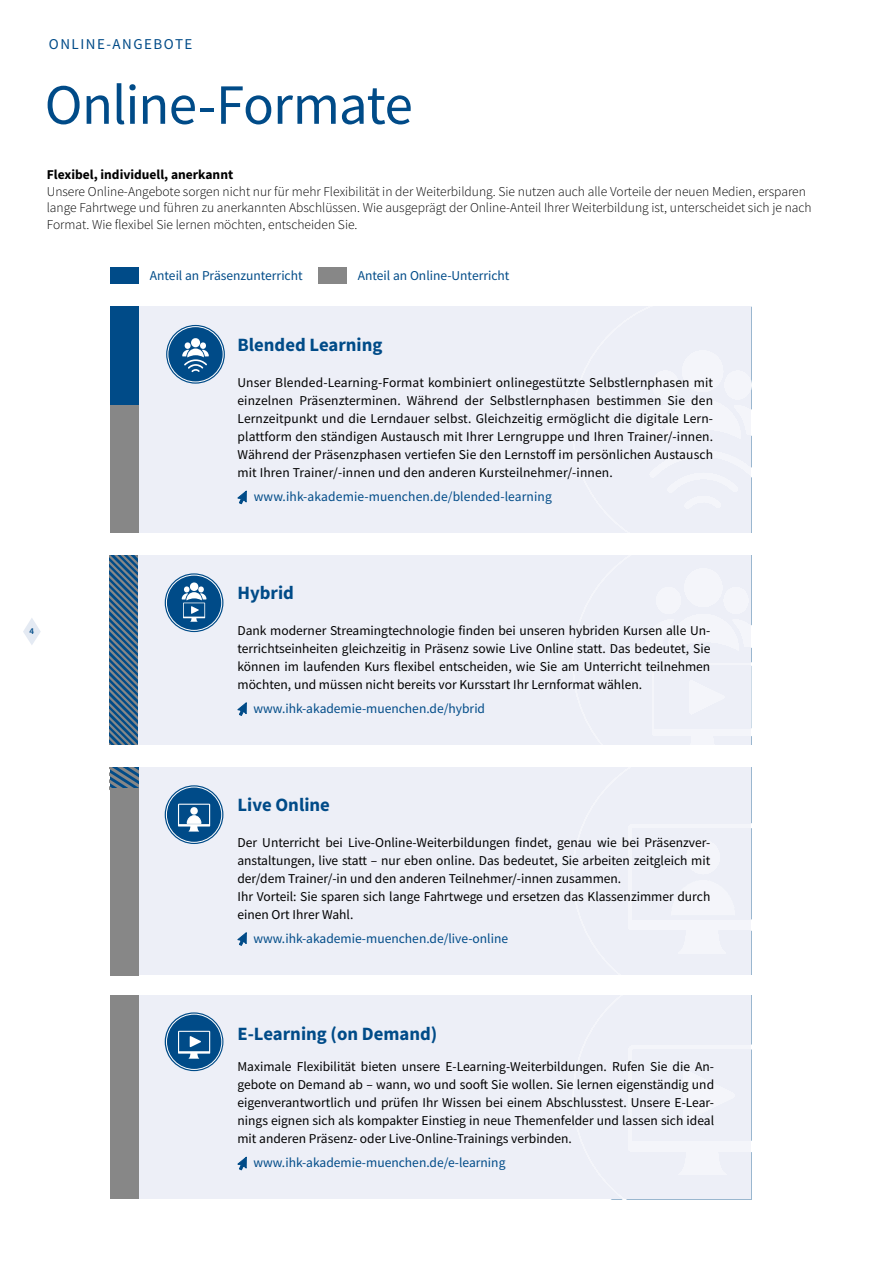
<style>
.page{position:relative;width:893px;height:1263px;background:#fff}
.page>*{position:absolute;margin:0;border:0;box-sizing:border-box;transform-origin:0 0}
.t1{font:57px "Source Sans Pro";letter-spacing:-.02em;color:#004b88}
.t2{font:700 18.75px "Source Sans Pro";color:#004b88}
.t3{font:15px "Source Sans Pro";letter-spacing:.1em;color:#004b88}
.t4{font:13.5px/18px "Source Sans Pro";color:#000;text-align:justify}
.t5{font:300 13.5px/16.5px "Source Sans Pro";color:#000}
.t6{font:13.5px "Source Sans Pro";color:#004b88}
.t7{font:700 13.5px "Source Sans Pro";color:#000}
.t8{font:600 9px "Source Sans Pro";color:#004b88}
</style>
<div class="page">
<div style="left:138px;top:995px;width:613px;height:204px;background:#edeff7"></div>
<div style="left:110px;top:995px;width:28px;height:204px;background:#878787"></div>
<svg style="left:237px;top:1156px;width:10px;height:15px"></svg>
<svg style="left:165px;top:1012px;width:58px;height:59px;background:#165a92"></svg>
<div style="left:166px;top:1014px;width:56px;height:56px;border:1px solid #fff;border-radius:50%"></div>
<svg style="left:178px;top:1031px;width:32px;height:28px"></svg>
<div style="left:318px;top:267px;width:28px;height:17px;background:#878787"></div>
<div style="left:110px;top:267px;width:28px;height:17px;background:#004b88"></div>
<div style="left:138px;top:307px;width:613px;height:226px;background:#edeff7"></div>
<div style="left:110px;top:307px;width:28px;height:99px;background:#004b88"></div>
<div style="left:110px;top:406px;width:28px;height:127px;background:#878787"></div>
<svg style="left:237px;top:490px;width:10px;height:15px"></svg>
<svg style="left:166px;top:325px;width:59px;height:59px;background:#195c93"></svg>
<div style="left:168px;top:326px;width:55px;height:56px;border:1px solid #fff;border-radius:50%"></div>
<svg style="left:182px;top:337px;width:27px;height:35px"></svg>
<div style="left:138px;top:767px;width:613px;height:207px;background:#edeff7"></div>
<svg style="left:110px;top:767px;width:28px;height:21px"></svg>
<div style="left:110px;top:788px;width:28px;height:187px;background:#878787"></div>
<svg style="left:237px;top:932px;width:10px;height:14px"></svg>
<svg style="left:165px;top:785px;width:58px;height:59px;background:#165b92"></svg>
<div style="left:166px;top:787px;width:56px;height:56px;border:1px solid #fff;border-radius:50%"></div>
<svg style="left:178px;top:804px;width:32px;height:27px"></svg>
<div style="left:138px;top:555px;width:613px;height:190px;background:#edeff7"></div>
<svg style="left:237px;top:702px;width:10px;height:14px"></svg>
<svg style="left:165px;top:573px;width:58px;height:59px;background:#155a91"></svg>
<div style="left:166px;top:575px;width:56px;height:56px;border:1px solid #fff;border-radius:50%"></div>
<svg style="left:182px;top:581px;width:24px;height:41px"></svg>
<svg style="left:109px;top:555px;width:29px;height:190px;background:#3f6787"></svg>
<svg style="left:23px;top:618px;width:18px;height:27px"></svg>
<p class="t3" style="left:49px;top:34px;width:145px">ONLINE-ANGEBOTE</p>
<h1 class="t1" style="left:45px;top:69px;width:370px">Online-Formate</h1>
<p class="t7" style="left:47px;top:166px;width:188px">Flexibel, individuell, anerkannt</p>
<p class="t5" style="left:47px;top:183px;width:766px">Unsere Online-Angebote sorgen nicht nur für mehr Flexibilität in der Weiterbildung. Sie nutzen auch alle Vorteile der neuen Medien, ersparen lange Fahrtwege und führen zu anerkannten Abschlüssen. Wie ausgeprägt der Online-Anteil Ihrer Weiterbildung ist, unterscheidet sich je nach<br>Format. Wie flexibel Sie lernen möchten, entscheiden Sie.</p>
<p class="t6" style="left:150px;top:267px;width:154px">Anteil an Präsenzunterricht</p>
<p class="t6" style="left:358px;top:267px;width:153px">Anteil an Online-Unterricht</p>
<h2 class="t2" style="left:237px;top:332px;width:147px">Blended Learning</h2>
<p class="t4" style="left:237px;top:373px;width:477px">Unser Blended-Learning-Format kombiniert onlinegestützte Selbstlernphasen mit einzelnen Präsenzterminen. Während der Selbstlernphasen bestimmen Sie den Lernzeitpunkt und die Lerndauer selbst. Gleichzeitig ermöglicht die digitale Lern&shy;plattform den ständigen Austausch mit Ihrer Lerngruppe und Ihren Trainer/-innen.<br>Während der Präsenzphasen vertiefen Sie den Lernstoff im persönlichen Austausch mit Ihren Trainer/-innen und den anderen Kursteilnehmer/-innen.</p>
<p class="t6" style="left:254px;top:488px;width:300px">www.ihk-akademie-muenchen.de/blended-learning</p>
<p class="t8" style="left:30px;top:625px;width:6px">4</p>
<h2 class="t2" style="left:237px;top:580px;width:58px">Hybrid</h2>
<p class="t4" style="left:237px;top:621px;width:474px">Dank moderner Streamingtechnologie finden bei unseren hybriden Kursen alle Un&shy;terrichtseinheiten gleichzeitig in Präsenz sowie Live Online statt. Das bedeutet, Sie können im laufenden Kurs flexibel entscheiden, wie Sie am Unterricht teilnehmen möchten, und müssen nicht bereits vor Kursstart Ihr Lernformat wählen.</p>
<p class="t6" style="left:253px;top:700px;width:233px">www.ihk-akademie-muenchen.de/hybrid</p>
<h2 class="t2" style="left:237px;top:792px;width:94px">Live Online</h2>
<p class="t4" style="left:237px;top:833px;width:474px;text-align:left">Der Unterricht bei Live-Online-Weiterbildungen findet, genau wie bei Präsenzver&shy;anstaltungen, live statt – nur eben online. Das bedeutet, Sie arbeiten zeitgleich mit der/dem Trainer/-in und den anderen Teilnehmer/-innen zusammen.<br>Ihr Vorteil: Sie sparen sich lange Fahrtwege und ersetzen das Klassenzimmer durch einen Ort Ihrer Wahl.</p>
<p class="t6" style="left:253px;top:930px;width:256px">www.ihk-akademie-muenchen.de/live-online</p>
<h2 class="t2" style="left:237px;top:1021px;width:201px">E-Learning (on Demand)</h2>
<p class="t4" style="left:237px;top:1058px;width:478px">Maximale Flexibilität bieten unsere E-Learning-Weiterbildungen. Rufen Sie die An&shy;gebote on Demand ab – wann, wo und sooft Sie wollen. Sie lernen eigenständig und eigenverantwortlich und prüfen Ihr Wissen bei einem Abschlusstest. Unsere E-Lear&shy;nings eignen sich als kompakter Einstieg in neue Themenfelder und lassen sich ideal mit anderen Präsenz- oder Live-Online-Trainings verbinden.</p>
<p class="t6" style="left:253px;top:1154px;width:253px">www.ihk-akademie-muenchen.de/e-learning</p>
</div>
